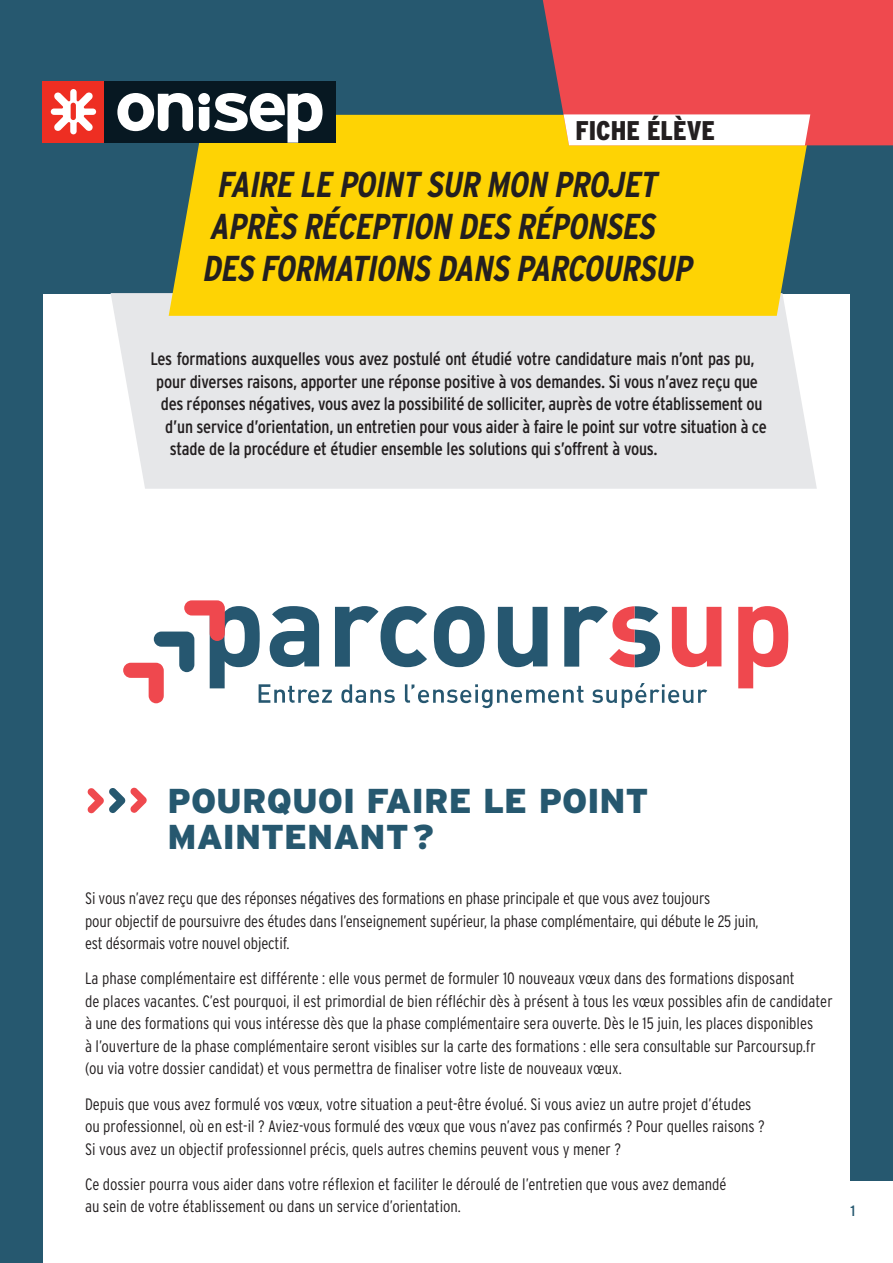
<style>
.page{position:relative;width:893px;height:1263px;background:#fff}
.page>*{position:absolute;margin:0;border:0;box-sizing:border-box;transform-origin:0 0}
.t1{font:italic 700 condensed 36px/42px "Interstate";color:#231f20}
.t2{font:900 34.5px/36px "Interstate";color:#26586f}
.t3{font:900 condensed 27px "Interstate";color:#231f20}
.t4{font:condensed 18px "Interstate";letter-spacing:-.01em;color:#231f20}
.t5{font:300 condensed 16.5px/22.5px "Interstate";color:#231f20}
.t6{font:15px "Interstate";color:#26586f}
</style>
<div class="page">
<div style="left:0;top:0;width:893px;height:293px;background:#26586f"></div>
<div style="left:0;top:0;width:43px;height:1263px;background:#26586f"></div>
<svg style="left:738px;top:606px;width:50px;height:82px"></svg>
<svg style="left:123px;top:600px;width:598px;height:108px"></svg>
<div style="left:111px;top:293px;width:706px;height:196px;background:#e6e7e9"></div>
<div style="left:169px;top:115px;width:643px;height:201px;background:#fed304"></div>
<svg style="left:87px;top:787px;width:60px;height:26px"></svg>
<div style="left:104px;top:81px;width:232px;height:62px;background:#071822"></div>
<svg style="left:117px;top:93px;width:206px;height:50px"></svg>
<div style="left:43px;top:81px;width:61px;height:62px;background:#ee2e22"></div>
<svg style="left:51px;top:89px;width:45px;height:45px"></svg>
<div style="left:850px;top:0;width:43px;height:1180px;background:#26586f"></div>
<div style="left:543px;top:0;width:350px;height:145px;background:#ef494e"></div>
<svg style="left:564px;top:114px;width:252px;height:31px;background:#fef5f4"></svg>
<h3 class="t3" style="left:575px;top:114px;width:141px">FICHE ÉLÈVE</h3>
<h1 class="t1" style="left:202px;top:163px;width:499px;text-indent:15px">FAIRE LE POINT SUR MON PROJET<br>APRÈS RÉCEPTION DES RÉPONSES<br>DES FORMATIONS DANS PARCOURSUP</h1>
<p class="t4" style="left:150px;top:348px;width:606px">Les formations auxquelles vous avez postulé ont étudié votre candidature mais n’ont pas pu,</p>
<p class="t4" style="left:156px;top:370px;width:603px">pour diverses raisons, apporter une réponse positive à vos demandes. Si vous n’avez reçu que</p>
<p class="t4" style="left:161px;top:393px;width:603px">des réponses négatives, vous avez la possibilité de solliciter, auprès de votre établissement ou</p>
<p class="t4" style="left:165px;top:415px;width:603px">d’un service d’orientation, un entretien pour vous aider à faire le point sur votre situation à ce</p>
<p class="t4" style="left:170px;top:438px;width:489px">stade de la procédure et étudier ensemble les solutions qui s’offrent à vous.</p>
<h2 class="t2" style="left:168px;top:783px;width:483px">POURQUOI FAIRE LE POINT<br>MAINTENANT?</h2>
<p class="t5" style="left:85px;top:887px;width:675px">Si vous n’avez reçu que des réponses négatives des formations en phase principale et que vous avez toujours<br>pour objectif de poursuivre des études dans l’enseignement supérieur, la phase complémentaire, qui débute le 25 juin, est désormais votre nouvel objectif.</p>
<p class="t5" style="left:85px;top:967px;width:749px">La phase complémentaire est différente : elle vous permet de formuler 10 nouveaux vœux dans des formations disposant<br>de places vacantes. C’est pourquoi, il est primordial de bien réfléchir dès à présent à tous les vœux possibles afin de candidater à une des formations qui vous intéresse dès que la phase complémentaire sera ouverte. Dès le 15 juin, les places disponibles<br>à l’ouverture de la phase complémentaire seront visibles sur la carte des formations : elle sera consultable sur Parcoursup.fr (ou via votre dossier candidat) et vous permettra de finaliser votre liste de nouveaux vœux.</p>
<p class="t5" style="left:85px;top:1092px;width:681px">Depuis que vous avez formulé vos vœux, votre situation a peut-être évolué. Si vous aviez un autre projet d’études ou professionnel, où en est-il ? Aviez-vous formulé des vœux que vous n’avez pas confirmés ? Pour quelles raisons ?<br>Si vous avez un objectif professionnel précis, quels autres chemins peuvent vous y mener ?</p>
<p class="t5" style="left:85px;top:1173px;width:643px">Ce dossier pourra vous aider dans votre réflexion et faciliter le déroulé de l’entretien que vous avez demandé au sein de votre établissement ou dans un service d’orientation.</p>
<p class="t6" style="left:850px;top:1201px;width:7px">1</p>
</div>
